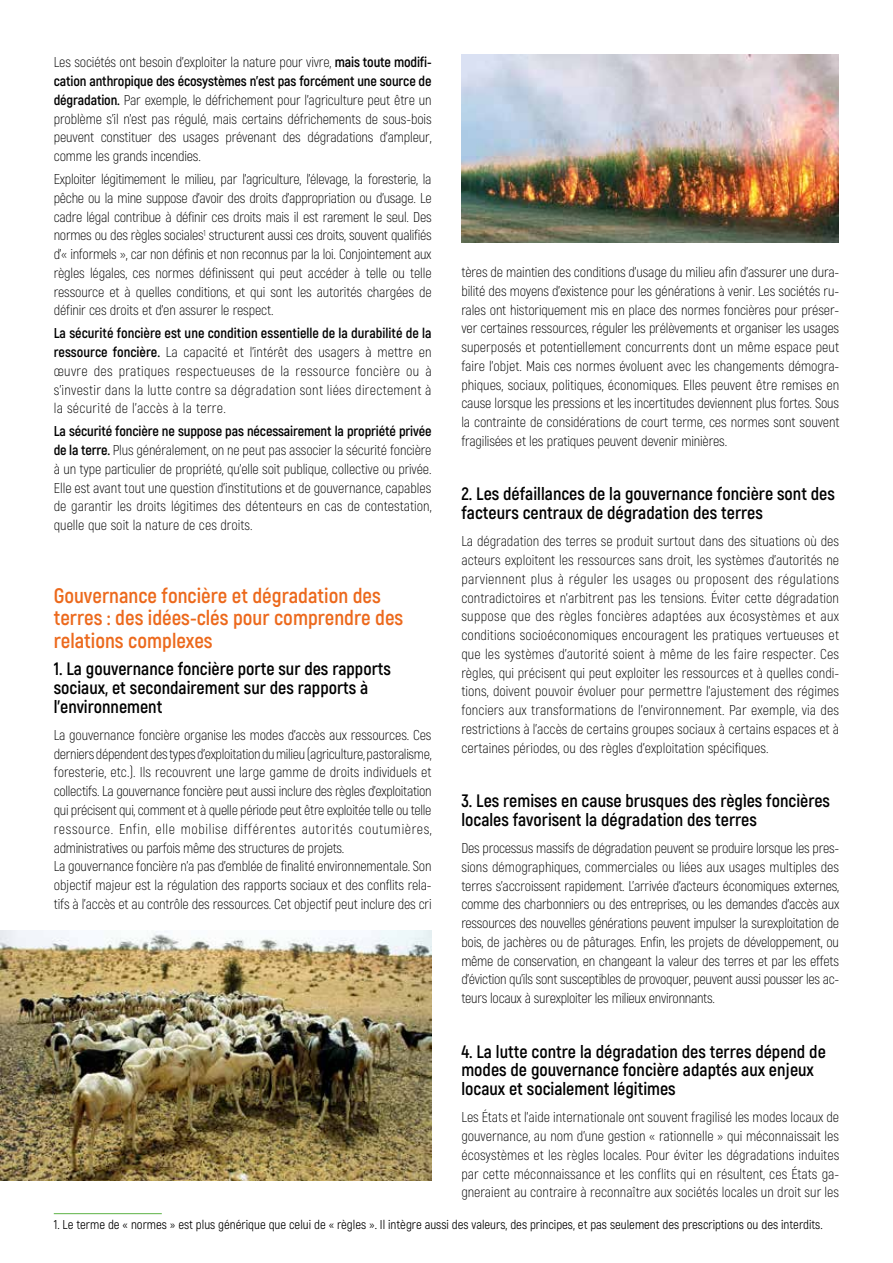
<style>
.page{position:relative;width:893px;height:1263px;background:#fff}
.page>*{position:absolute;margin:0;border:0;box-sizing:border-box;transform-origin:0 0}
.t1{font:700 21px/22.5px "Akrobat";color:#ec691c}
.t2{font:700 18px/18.8px "Akrobat";color:#000}
.t3{font:300 14.25px/18.8px "Akrobat";letter-spacing:-.01em;color:#000;text-align:justify}
.t4{font:12.75px "Akrobat";color:#000}
.s1{font-weight:700}
</style>
<div class="page">
<hr style="left:54px;top:1213px;width:108px;height:1px;background:#5cb246">
<img style="left:461px;top:54px;width:378px;height:188px">
<img style="left:0;top:930px;width:432px;height:250px">
<p class="t3" style="left:54px;top:53px;width:379px">Les sociétés ont besoin d’exploiter la nature pour vivre, <span class="s1">mais toute modifi&shy;cation anthropique des écosystèmes n’est pas forcément une source de dégradation.</span> Par exemple, le défrichement pour l’agriculture peut être un problème s’il n’est pas régulé, mais certains défrichements de sous-bois peuvent constituer des usages prévenant des dégradations d’ampleur, comme les grands incendies.</p>
<p class="t3" style="left:54px;top:170px;width:379px">Exploiter légitimement le milieu, par l’agriculture, l’élevage, la foresterie, la pêche ou la mine suppose d’avoir des droits d’appropriation ou d’usage. Le cadre légal contribue à définir ces droits mais il est rarement le seul. Des normes ou des règles sociales<sup>1</sup> structurent aussi ces droits, souvent qualifiés d’« informels », car non définis et non reconnus par la loi. Conjointement aux règles légales, ces normes définissent qui peut accéder à telle ou telle ressource et à quelles conditions, et qui sont les autorités chargées de définir ces droits et d’en assurer le respect.</p>
<p class="t3" style="left:54px;top:324px;width:379px"><span class="s1">La sécurité foncière est une condition essentielle de la durabilité de la ressource foncière.</span> La capacité et l’intérêt des usagers à mettre en œuvre des pratiques respectueuses de la ressource foncière ou à s’investir dans la lutte contre sa dégradation sont liées directement à la sécurité de l’accès à la terre.</p>
<p class="t3" style="left:54px;top:422px;width:379px"><span class="s1">La sécurité foncière ne suppose pas nécessairement la propriété privée de la terre.</span> Plus généralement, on ne peut pas associer la sécurité foncière à un type particulier de propriété, qu’elle soit publique, collective ou privée.<br>Elle est avant tout une question d’institutions et de gouvernance, capables de garantir les droits légitimes des détenteurs en cas de contestation, quelle que soit la nature de ces droits.</p>
<h1 class="t1" style="left:54px;top:584px;width:351px">Gouvernance foncière et dégradation des terres : des idées-clés pour comprendre des relations complexes</h1>
<p class="t2" style="left:54px;top:659px;width:339px">1. La gouvernance foncière porte sur des rapports sociaux, et secondairement sur des rapports à l’environnement</p>
<p class="t3" style="left:54px;top:725px;width:380px;text-align:left">La gouvernance foncière organise les modes d’accès aux ressources. Ces derniers dépendent des types d’exploitation du milieu (agriculture, pastoralisme, foresterie, etc.). Ils recouvrent une large gamme de droits individuels et collectifs. La gouvernance foncière peut aussi inclure des règles d’exploitation qui précisent qui, comment et à quelle période peut être exploitée telle ou telle ressource. Enfin, elle mobilise différentes autorités coutumières, administratives ou parfois même des structures de projets.<br>La gouvernance foncière n’a pas d’emblée de finalité environnementale. Son objectif majeur est la régulation des rapports sociaux et des conflits rela&shy;tifs à l’accès et au contrôle des ressources. Cet objectif peut inclure des cri</p>
<p class="t3" style="left:461px;top:263px;width:380px">tères de maintien des conditions d’usage du milieu afin d’assurer une dura&shy;bilité des moyens d’existence pour les générations à venir. Les sociétés ru&shy;rales ont historiquement mis en place des normes foncières pour préser&shy;ver certaines ressources, réguler les prélèvements et organiser les usages superposés et potentiellement concurrents dont un même espace peut faire l’objet. Mais ces normes évoluent avec les changements démogra&shy;phiques, sociaux, politiques, économiques. Elles peuvent être remises en cause lorsque les pressions et les incertitudes deviennent plus fortes. Sous la contrainte de considérations de court terme, ces normes sont souvent fragilisées et les pratiques peuvent devenir minières.</p>
<p class="t2" style="left:461px;top:484px;width:375px">2. Les défaillances de la gouvernance foncière sont des facteurs centraux de dégradation des terres</p>
<p class="t3" style="left:461px;top:532px;width:379px">La dégradation des terres se produit surtout dans des situations où des acteurs exploitent les ressources sans droit, les systèmes d’autorités ne parviennent plus à réguler les usages ou proposent des régulations contradictoires et n’arbitrent pas les tensions. Éviter cette dégradation suppose que des règles foncières adaptées aux écosystèmes et aux conditions socioéconomiques encouragent les pratiques vertueuses et que les systèmes d’autorité soient à même de les faire respecter. Ces règles, qui précisent qui peut exploiter les ressources et à quelles condi&shy;tions, doivent pouvoir évoluer pour permettre l’ajustement des régimes fonciers aux transformations de l’environnement. Par exemple, via des restrictions à l’accès de certains groupes sociaux à certains espaces et à certaines périodes, ou des règles d’exploitation spécifiques.</p>
<p class="t2" style="left:461px;top:791px;width:370px">3. Les remises en cause brusques des règles foncières locales favorisent la dégradation des terres</p>
<p class="t3" style="left:461px;top:839px;width:379px">Des processus massifs de dégradation peuvent se produire lorsque les pres&shy;sions démographiques, commerciales ou liées aux usages multiples des terres s’accroissent rapidement. L’arrivée d’acteurs économiques externes, comme des charbonniers ou des entreprises, ou les demandes d’accès aux ressources des nouvelles générations peuvent impulser la surexploitation de bois, de jachères ou de pâturages. Enfin, les projets de développement, ou même de conservation, en changeant la valeur des terres et par les effets d’éviction qu’ils sont susceptibles de provoquer, peuvent aussi pousser les ac&shy;teurs locaux à surexploiter les milieux environnants.</p>
<p class="t2" style="left:461px;top:1042px;width:366px">4. La lutte contre la dégradation des terres dépend de modes de gouvernance foncière adaptés aux enjeux locaux et socialement légitimes</p>
<p class="t3" style="left:461px;top:1108px;width:379px">Les États et l’aide internationale ont souvent fragilisé les modes locaux de gouvernance, au nom d’une gestion « rationnelle » qui méconnaissait les écosystèmes et les règles locales. Pour éviter les dégradations induites par cette méconnaissance et les conflits qui en résultent, ces États ga&shy;gneraient au contraire à reconnaître aux sociétés locales un droit sur les</p>
<p class="t4" style="left:54px;top:1217px;width:770px">1. Le terme de « normes » est plus générique que celui de « règles ». Il intègre aussi des valeurs, des principes, et pas seulement des prescriptions ou des interdits.</p>
</div>
